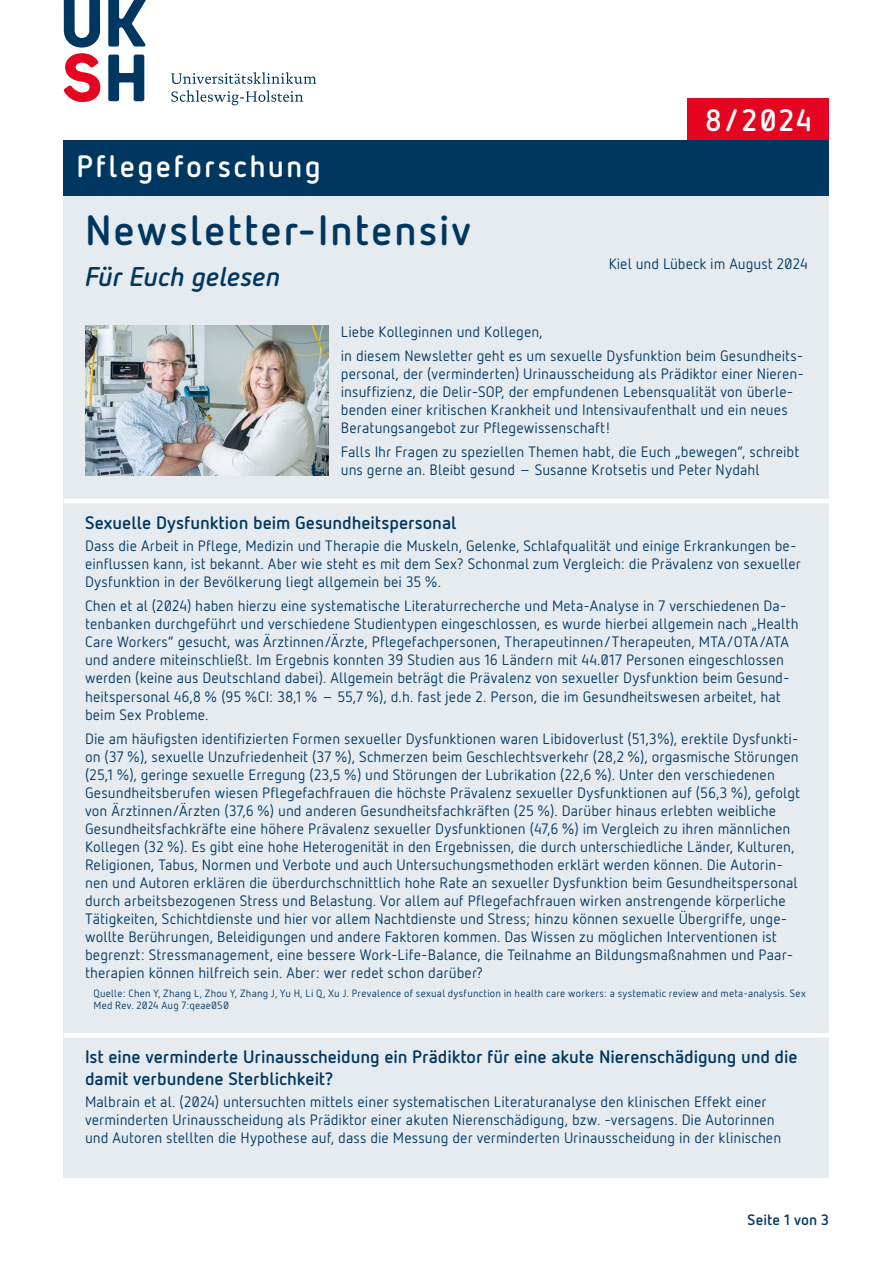
<style>
.page{position:relative;width:893px;height:1263px;background:#fff}
.page>*{position:absolute;margin:0;border:0;box-sizing:border-box;transform-origin:0 0}
.t1{font:700 42px "UKSH Netto";letter-spacing:.04em;color:#003761}
.t2{font:700 30.75px "UKSH Netto";letter-spacing:.075em;color:#fff}
.t3{font:italic 700 27px "UKSH Netto";letter-spacing:-.01em;color:#003761}
.t4{font:700 18px/21.6px "UKSH Netto";letter-spacing:-.005em;color:#003761}
.t5{font:15px/18px "UKSH Netto";letter-spacing:.005em;color:#003761}
.t6{font:700 15px "UKSH Netto";letter-spacing:.005em;color:#003761}
.t7{font:10.5px/12.6px "UKSH Netto";letter-spacing:.02em;color:#003761}
</style>
<div class="page">
<div style="left:64px;top:196px;width:765px;height:982px;background:#e6ebef"></div>
<svg style="left:108px;top:55px;width:36px;height:46px"></svg>
<svg style="left:64px;top:0;width:36px;height:102px"></svg>
<svg style="left:108px;top:0;width:38px;height:47px"></svg>
<svg style="left:171px;top:90px;width:132px;height:15px"></svg>
<svg style="left:171px;top:72px;width:145px;height:12px"></svg>
<div style="left:688px;top:98px;width:141px;height:42px;background:#e40521"></div>
<hr style="left:64px;top:499px;width:765px;height:4px;background:#fff">
<hr style="left:64px;top:1033px;width:765px;height:4px;background:#fff">
<div style="left:64px;top:140px;width:765px;height:56px;background:#003761"></div>
<img style="left:85px;top:325px;width:243px;height:150px">
<h2 class="t2" style="left:77px;top:146px;width:246px">Pflegeforschung</h2>
<h2 class="t2" style="left:705px;top:101px;width:109px">8/2024</h2>
<h1 class="t1" style="left:85px;top:204px;width:387px">Newsletter-Intensiv</h1>
<h3 class="t3" style="left:85px;top:260px;width:197px">Für Euch gelesen</h3>
<p class="t5" style="left:341px;top:319px;width:464px;line-height:24.3px">Liebe Kolleginnen und Kollegen,<br>in diesem Newsletter geht es um sexuelle Dysfunktion beim Gesundheits-</p>
<p class="t5" style="left:341px;top:364px;width:465px">personal, der (verminderten) Urinausscheidung als Prädiktor einer Nieren&shy;insuffizienz, die Delir-SOP, der empfundenen Lebensqualität von überle&shy;benden einer kritischen Krankheit und Intensivaufenthalt und ein neues Beratungsangebot zur Pflegewissenschaft!</p>
<p class="t5" style="left:341px;top:443px;width:460px">Falls Ihr Fragen zu speziellen Themen habt, die Euch „bewegen“, schreibt uns gerne an. Bleibt gesund – Susanne Krotsetis und Peter Nydahl</p>
<p class="t4" style="left:85px;top:511px;width:373px">Sexuelle Dysfunktion beim Gesundheitspersonal</p>
<p class="t5" style="left:85px;top:537px;width:717px">Dass die Arbeit in Pflege, Medizin und Therapie die Muskeln, Gelenke, Schlafqualität und einige Erkrankungen be&shy;einflussen kann, ist bekannt. Aber wie steht es mit dem Sex? Schonmal zum Vergleich: die Prävalenz von sexueller<br>Dysfunktion in der Bevölkerung liegt allgemein bei 35 %.</p>
<p class="t5" style="left:85px;top:597px;width:715px">Chen et al (2024) haben hierzu eine systematische Literaturrecherche und Meta-Analyse in 7 verschiedenen Da&shy;tenbanken durchgeführt und verschiedene Studientypen eingeschlossen, es wurde hierbei allgemein nach „Health Care Workers“ gesucht, was Ärztinnen/Ärzte, Pflegefachpersonen, Therapeutinnen/Therapeuten, MTA/OTA/ATA und andere miteinschließt. Im Ergebnis konnten 39 Studien aus 16 Ländern mit 44.017 Personen eingeschlossen werden (keine aus Deutschland dabei). Allgemein beträgt die Prävalenz von sexueller Dysfunktion beim Gesund&shy;heitspersonal 46,8 % (95 %CI: 38,1 % – 55,7 %), d.h. fast jede 2. Person, die im Gesundheitswesen arbeitet, hat beim Sex Probleme.</p>
<p class="t5" style="left:85px;top:729px;width:716px">Die am häufigsten identifizierten Formen sexueller Dysfunktionen waren Libidoverlust (51,3%), erektile Dysfunkti&shy;on (37 %), sexuelle Unzufriedenheit (37 %), Schmerzen beim Geschlechtsverkehr (28,2 %), orgasmische Störungen (25,1 %), geringe sexuelle Erregung (23,5 %) und Störungen der Lubrikation (22,6 %). Unter den verschiedenen Gesundheitsberufen wiesen Pflegefachfrauen die höchste Prävalenz sexueller Dysfunktionen auf (56,3 %), gefolgt von Ärztinnen/Ärzten (37,6 %) und anderen Gesundheitsfachkräften (25 %). Darüber hinaus erlebten weibliche Gesundheitsfachkräfte eine höhere Prävalenz sexueller Dysfunktionen (47,6 %) im Vergleich zu ihren männlichen Kollegen (32 %). Es gibt eine hohe Heterogenität in den Ergebnissen, die durch unterschiedliche Länder, Kulturen, Religionen, Tabus, Normen und Verbote und auch Untersuchungsmethoden erklärt werden können. Die Autorin&shy;nen und Autoren erklären die überdurchschnittlich hohe Rate an sexueller Dysfunktion beim Gesundheitspersonal durch arbeitsbezogenen Stress und Belastung. Vor allem auf Pflegefachfrauen wirken anstrengende körperliche Tätigkeiten, Schichtdienste und hier vor allem Nachtdienste und Stress; hinzu können sexuelle Übergriffe, unge&shy;wollte Berührungen, Beleidigungen und andere Faktoren kommen. Das Wissen zu möglichen Interventionen ist begrenzt: Stressmanagement, eine bessere Work-Life-Balance, die Teilnahme an Bildungsmaßnahmen und Paar&shy;therapien können hilfreich sein. Aber: wer redet schon darüber?</p>
<p class="t7" style="left:94px;top:987px;width:714px">Quelle: Chen Y, Zhang L, Zhou Y, Zhang J, Yu H, Li Q, Xu J. Prevalence of sexual dysfunction in health care workers: a systematic review and meta-analysis. Sex<br>Med Rev. 2024 Aug 7:qeae050</p>
<p class="t4" style="left:85px;top:1045px;width:714px">Ist eine verminderte Urinausscheidung ein Prädiktor für eine akute Nierenschädigung und die damit verbundene Sterblichkeit?</p>
<p class="t5" style="left:85px;top:1092px;width:698px">Malbrain et al. (2024) untersuchten mittels einer systematischen Literaturanalyse den klinischen Effekt einer verminderten Urinausscheidung als Prädiktor einer akuten Nierenschädigung, bzw. -versagens. Die Autorinnen und Autoren stellten die Hypothese auf, dass die Messung der verminderten Urinausscheidung in der klinischen</p>
<p class="t5" style="left:609px;top:254px;width:201px">Kiel und Lübeck im August 2024</p>
<p class="t6" style="left:747px;top:1210px;width:83px">Seite 1 von 3</p>
</div>
